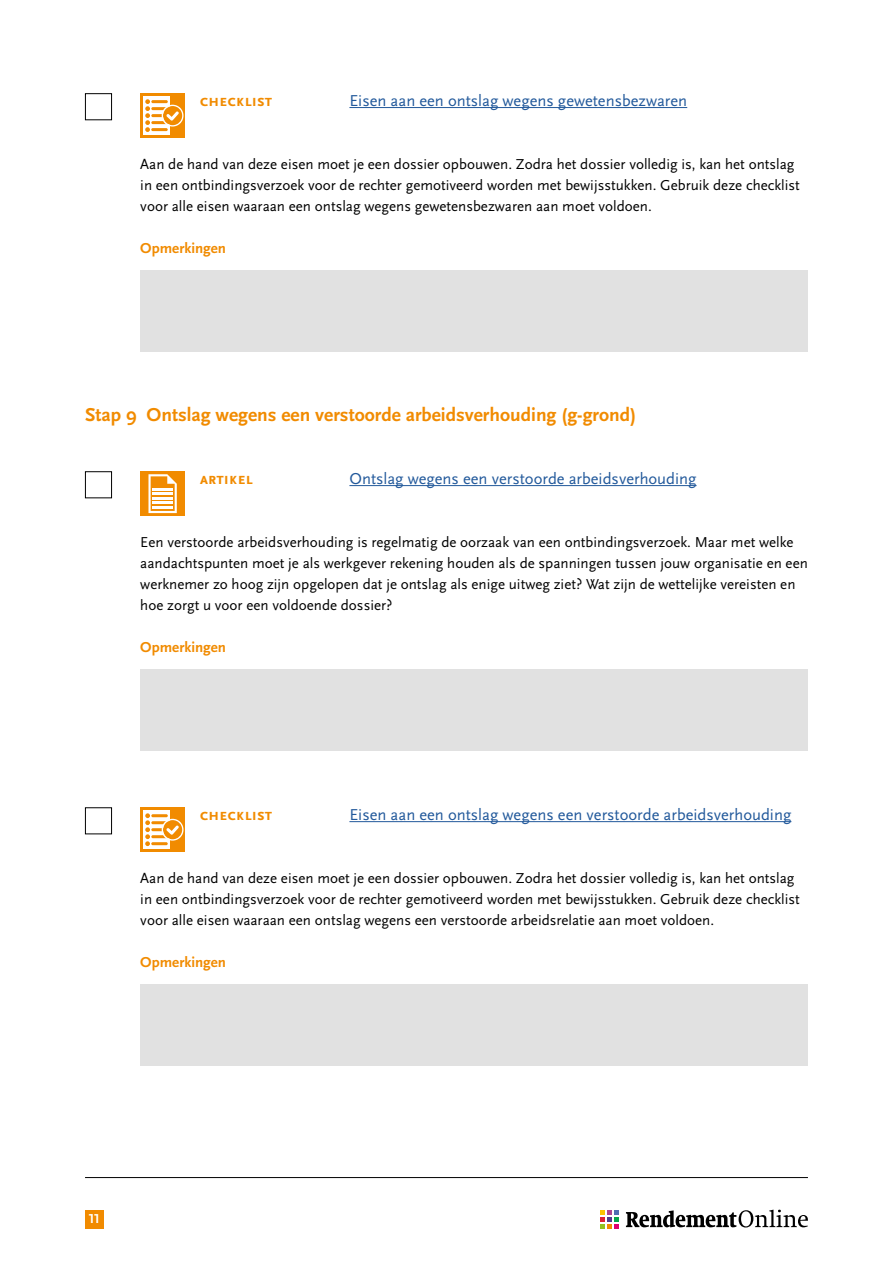
<style>
.page{position:relative;width:893px;height:1263px;background:#fff}
.page>*{position:absolute;margin:0;border:0;box-sizing:border-box;transform-origin:0 0}
.t1{font:700 19.5px "Scala Sans OT";color:#f18b00}
.t2{font:16.5px "Scala Sans OT";color:#22599b}
.t3{font:700 16.5px "Scala Sans OT";color:#f18b00}
.t4{font:15px/21px "Scala Sans OT";color:#000}
.t5{font:700 15px "Scala Sans OT";color:#f18b00}
.t6{font:700 13.5px "Scala Sans OT";color:#fff}
</style>
<div class="page">
<hr style="left:85px;top:1177px;width:723px;height:1px;background:#000">
<div style="left:85px;top:1210px;width:18px;height:18px;background:#f18b00"></div>
<svg style="left:626px;top:1209px;width:182px;height:18px"></svg>
<svg style="left:601px;top:1210px;width:18px;height:19px"></svg>
<hr style="left:349px;top:107px;width:338px;height:1px;background:#22599b">
<hr style="left:349px;top:485px;width:348px;height:1px;background:#22599b">
<hr style="left:349px;top:821px;width:442px;height:1px;background:#22599b">
<div style="left:140px;top:270px;width:668px;height:81px;background:#e1e1e1"></div>
<div style="left:140px;top:669px;width:668px;height:81px;background:#e1e1e1"></div>
<div style="left:140px;top:984px;width:668px;height:81px;background:#e1e1e1"></div>
<div style="left:85px;top:93px;width:27px;height:27px;border:1px solid #000"></div>
<div style="left:140px;top:93px;width:45px;height:45px;background:#f18b00"></div>
<div style="left:143px;top:96px;width:27px;height:39px;background:#fff"></div>
<hr style="left:151px;top:100px;width:17px;height:3px;background:#f18b00;border-radius:2px">
<hr style="left:151px;top:107px;width:17px;height:3px;background:#f18b00;border-radius:2px">
<hr style="left:151px;top:114px;width:17px;height:3px;background:#f18b00;border-radius:2px">
<hr style="left:151px;top:121px;width:17px;height:3px;background:#f18b00;border-radius:2px">
<hr style="left:151px;top:128px;width:17px;height:3px;background:#f18b00;border-radius:2px">
<svg style="left:145px;top:99px;width:5px;height:33px"></svg>
<svg style="left:162px;top:105px;width:22px;height:22px"></svg>
<div style="left:85px;top:471px;width:27px;height:27px;border:1px solid #000"></div>
<div style="left:140px;top:471px;width:45px;height:45px;background:#f18b00"></div>
<svg style="left:148px;top:474px;width:29px;height:39px"></svg>
<hr style="left:153px;top:502px;width:20px;height:2px;background:#fff">
<hr style="left:153px;top:493px;width:20px;height:2px;background:#fff">
<hr style="left:153px;top:497px;width:20px;height:2px;background:#fff">
<hr style="left:153px;top:488px;width:20px;height:2px;background:#fff">
<hr style="left:153px;top:506px;width:20px;height:3px;background:#fff">
<div style="left:85px;top:807px;width:27px;height:27px;border:1px solid #000"></div>
<div style="left:140px;top:807px;width:45px;height:45px;background:#f18b00"></div>
<div style="left:143px;top:810px;width:27px;height:39px;background:#fff"></div>
<hr style="left:151px;top:814px;width:17px;height:3px;background:#f18b00;border-radius:2px">
<hr style="left:151px;top:821px;width:17px;height:3px;background:#f18b00;border-radius:2px">
<hr style="left:151px;top:828px;width:17px;height:3px;background:#f18b00;border-radius:2px">
<hr style="left:151px;top:835px;width:17px;height:3px;background:#f18b00;border-radius:2px">
<hr style="left:151px;top:842px;width:17px;height:3px;background:#f18b00;border-radius:2px">
<svg style="left:145px;top:813px;width:5px;height:33px"></svg>
<svg style="left:162px;top:819px;width:22px;height:22px"></svg>
<p class="t3" style="left:200px;top:91px;width:74px">CHECKLIST</p>
<p class="t2" style="left:349px;top:92px;width:339px">Eisen aan een ontslag wegens gewetensbezwaren</p>
<p class="t4" style="left:140px;top:154px;width:661px">Aan de hand van deze eisen moet je een dossier opbouwen. Zodra het dossier volledig is, kan het ontslag in een ontbindingsverzoek voor de rechter gemotiveerd worden met bewijsstukken. Gebruik deze checklist voor alle eisen waaraan een ontslag wegens gewetensbezwaren aan moet voldoen.</p>
<p class="t5" style="left:140px;top:240px;width:87px">Opmerkingen</p>
<h1 class="t1" style="left:85px;top:404px;width:553px">Stap 9 Ontslag wegens een verstoorde arbeidsverhouding (g-grond)</h1>
<p class="t3" style="left:200px;top:469px;width:55px">ARTIKEL</p>
<p class="t2" style="left:349px;top:470px;width:349px">Ontslag wegens een verstoorde arbeidsverhouding</p>
<p class="t4" style="left:140px;top:532px;width:669px">Een verstoorde arbeidsverhouding is regelmatig de oorzaak van een ontbindingsverzoek. Maar met welke aandachtspunten moet je als werkgever rekening houden als de spanningen tussen jouw organisatie en een werknemer zo hoog zijn opgelopen dat je ontslag als enige uitweg ziet? Wat zijn de wettelijke vereisten en hoe zorgt u voor een voldoende dossier?</p>
<p class="t5" style="left:140px;top:639px;width:87px">Opmerkingen</p>
<p class="t3" style="left:200px;top:805px;width:74px">CHECKLIST</p>
<p class="t2" style="left:349px;top:806px;width:443px">Eisen aan een ontslag wegens een verstoorde arbeidsverhouding</p>
<p class="t4" style="left:140px;top:868px;width:661px">Aan de hand van deze eisen moet je een dossier opbouwen. Zodra het dossier volledig is, kan het ontslag in een ontbindingsverzoek voor de rechter gemotiveerd worden met bewijsstukken. Gebruik deze checklist voor alle eisen waaraan een ontslag wegens een verstoorde arbeidsrelatie aan moet voldoen.</p>
<p class="t5" style="left:140px;top:954px;width:87px">Opmerkingen</p>
<p class="t6" style="left:89px;top:1211px;width:12px">11</p>
</div>
